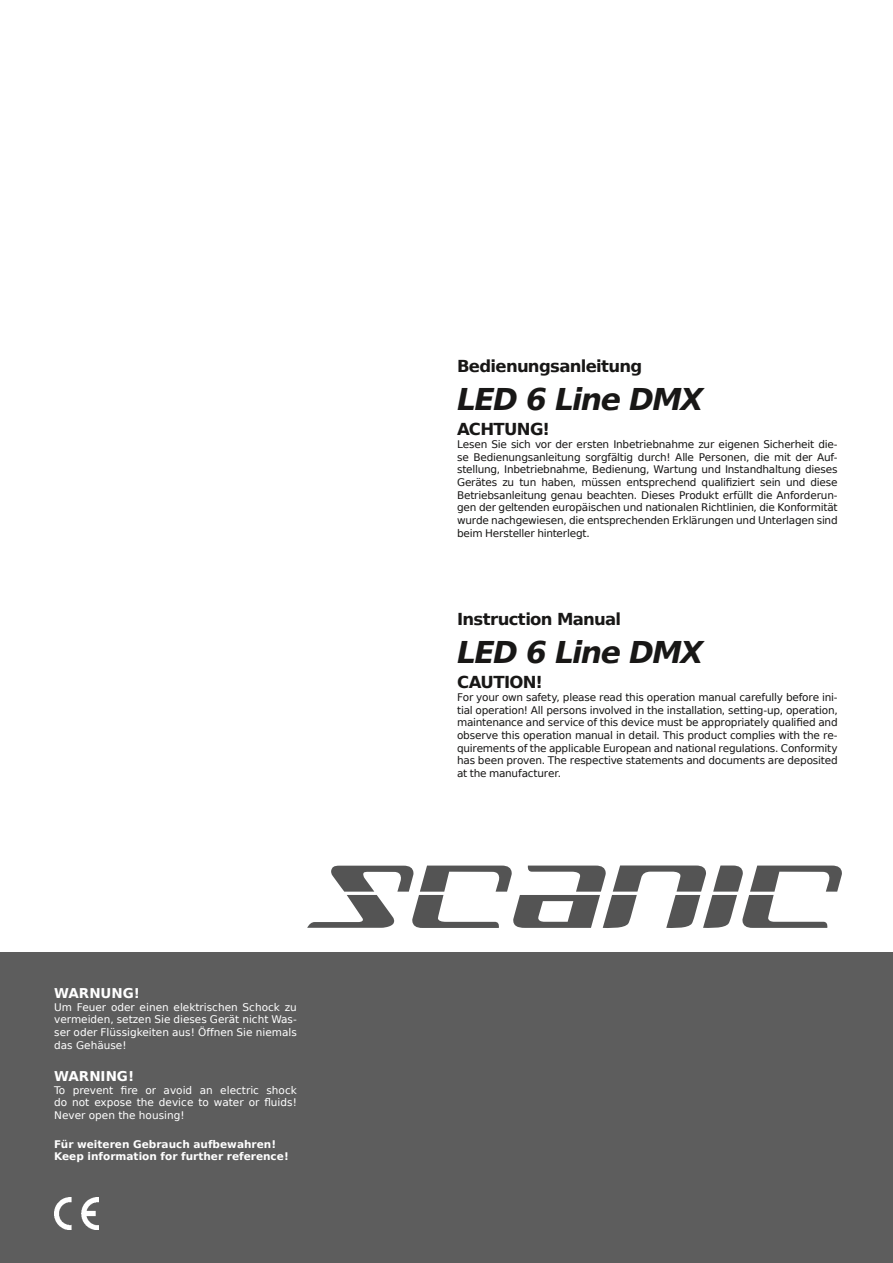
<style>
.page{position:relative;width:893px;height:1263px;background:#fff}
.page>*{position:absolute;margin:0;border:0;box-sizing:border-box;transform-origin:0 0}
.t1{font:italic 700 30px "Bitstream Vera Sans";letter-spacing:-.055em;color:#181716}
.t2{font:700 16.5px "Bitstream Vera Sans";letter-spacing:-.04em;color:#181716}
.t3{font:700 13.5px "Bitstream Vera Sans";color:#fff}
.t4{font:10.5px/12.6px "Bitstream Vera Sans";letter-spacing:-.02em;color:#181716;text-align:justify}
.t5{font:10.5px/12.6px "Bitstream Vera Sans";color:#fff;text-align:justify}
.t6{font:700 10.5px/12.6px "Bitstream Vera Sans";color:#fff}
</style>
<div class="page">
<div style="left:0;top:952px;width:893px;height:311px;background:#5d5d5d"></div>
<img style="left:54px;top:1198px;width:44px;height:31px">
<svg style="left:307px;top:865px;width:535px;height:63px"></svg>
<p class="t3" style="left:54px;top:986px;width:87px">WARNUNG!</p>
<p class="t5" style="left:54px;top:1001px;width:244px">Um Feuer oder einen elektrischen Schock zu vermeiden, setzen Sie dieses Gerät nicht Was&shy;ser oder Flüssigkeiten aus! Öffnen Sie niemals das Gehäuse!</p>
<p class="t3" style="left:54px;top:1068px;width:81px">WARNING!</p>
<p class="t5" style="left:54px;top:1084px;width:244px">To prevent fire or avoid an electric shock do not expose the device to water or fluids!<br>Never open the housing!</p>
<p class="t6" style="left:54px;top:1138px;width:236px">Für weiteren Gebrauch aufbewahren!<br>Keep information for further reference!</p>
<h2 class="t2" style="left:457px;top:357px;width:187px">Bedienungsanleitung</h2>
<h1 class="t1" style="left:457px;top:382px;width:248px">LED 6 Line DMX</h1>
<h2 class="t2" style="left:457px;top:420px;width:94px">ACHTUNG!</h2>
<p class="t4" style="left:457px;top:438px;width:382px">Lesen Sie sich vor der ersten Inbetriebnahme zur eigenen Sicherheit die&shy;se Bedienungsanleitung sorgfältig durch! Alle Personen, die mit der Auf&shy;stellung, Inbetriebnahme, Bedienung, Wartung und Instandhaltung dieses Gerätes zu tun haben, müssen entsprechend qualifiziert sein und diese Betriebsanleitung genau beachten. Dieses Produkt erfüllt die Anforderun&shy;gen der geltenden europäischen und nationalen Richtlinien, die Konformität wurde nachgewiesen, die entsprechenden Erklärungen und Unterlagen sind beim Hersteller hinterlegt.</p>
<h2 class="t2" style="left:457px;top:610px;width:166px">Instruction Manual</h2>
<h1 class="t1" style="left:457px;top:635px;width:248px">LED 6 Line DMX</h1>
<h2 class="t2" style="left:457px;top:673px;width:87px">CAUTION!</h2>
<p class="t4" style="left:457px;top:691px;width:382px">For your own safety, please read this operation manual carefully before ini&shy;tial operation! All persons involved in the installation, setting-up, operation, maintenance and service of this device must be appropriately qualified and observe this operation manual in detail. This product complies with the re&shy;quirements of the applicable European and national regulations. Conformity has been proven. The respective statements and documents are deposited at the manufacturer.</p>
</div>
